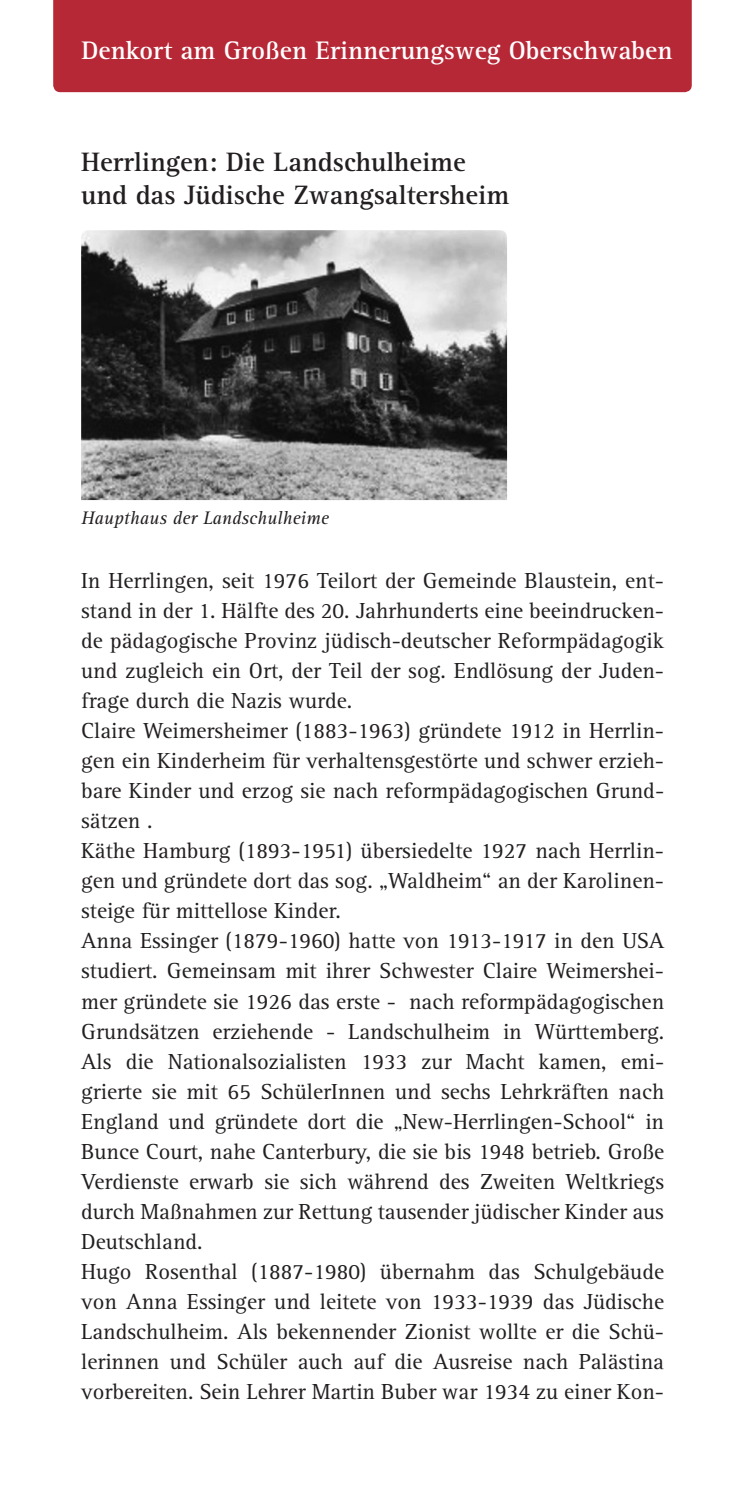
<style>
.page{position:relative;width:745px;height:1489px;background:#fff}
.page>*{position:absolute;margin:0;border:0;box-sizing:border-box;transform-origin:0 0}
.t1{font:700 27.5px/33px "Rotis Serif";color:#231f20}
.t2{font:700 26.25px "Rotis Serif";color:#fff}
.t3{font:22.5px/30px "Rotis Serif";color:#231f20}
.t4{font:italic 18.75px "Rotis Serif";color:#231f20}
</style>
<div class="page">
<div style="left:53px;top:0;width:638px;height:92px;background:#b72837"></div>
<img style="left:81px;top:230px;width:425px;height:270px">
<p class="t2" style="left:81px;top:35px;width:592px">Denkort am Großen Erinnerungsweg Oberschwaben</p>
<p class="t1" style="left:81px;top:146px;width:429px">Herrlingen: Die Landschulheime und das Jüdische Zwangsaltersheim</p>
<p class="t4" style="left:81px;top:507px;width:249px">Haupthaus der Landschulheime</p>
<p class="t3" style="left:81px;top:566px;width:584px">In Herrlingen, seit 1976 Teilort der Gemeinde Blaustein, ent&shy;stand in der 1. Hälfte des 20. Jahrhunderts eine beeindrucken&shy;de pädagogische Provinz jüdisch-deutscher Reformpädagogik und zugleich ein Ort, der Teil der sog. Endlösung der Juden&shy;frage durch die Nazis wurde.<br>Claire Weimersheimer (1883-1963) gründete 1912 in Herrlin&shy;gen ein Kinderheim für verhaltensgestörte und schwer erzieh&shy;bare Kinder und erzog sie nach reformpädagogischen Grund&shy;sätzen .<br>Käthe Hamburg (1893-1951) übersiedelte 1927 nach Herrlin&shy;gen und gründete dort das sog. „Waldheim“ an der Karolinen&shy;steige für mittellose Kinder.<br>Anna Essinger (1879-1960) hatte von 1913-1917 in den USA studiert. Gemeinsam mit ihrer Schwester Claire Weimershei&shy;mer gründete sie 1926 das erste - nach reformpädagogischen Grundsätzen erziehende - Landschulheim in Württemberg.<br>Als die Nationalsozialisten 1933 zur Macht kamen, emi&shy;grierte sie mit 65 SchülerInnen und sechs Lehrkräften nach England und gründete dort die „New-Herrlingen-School“ in Bunce Court, nahe Canterbury, die sie bis 1948 betrieb. Große Verdienste erwarb sie sich während des Zweiten Weltkriegs durch Maßnahmen zur Rettung tausender jüdischer Kinder aus Deutschland.<br>Hugo Rosenthal (1887-1980) übernahm das Schulgebäude von Anna Essinger und leitete von 1933-1939 das Jüdische Landschulheim. Als bekennender Zionist wollte er die Schü&shy;lerinnen und Schüler auch auf die Ausreise nach Palästina vorbereiten. Sein Lehrer Martin Buber war 1934 zu einer Kon-</p>
</div>
